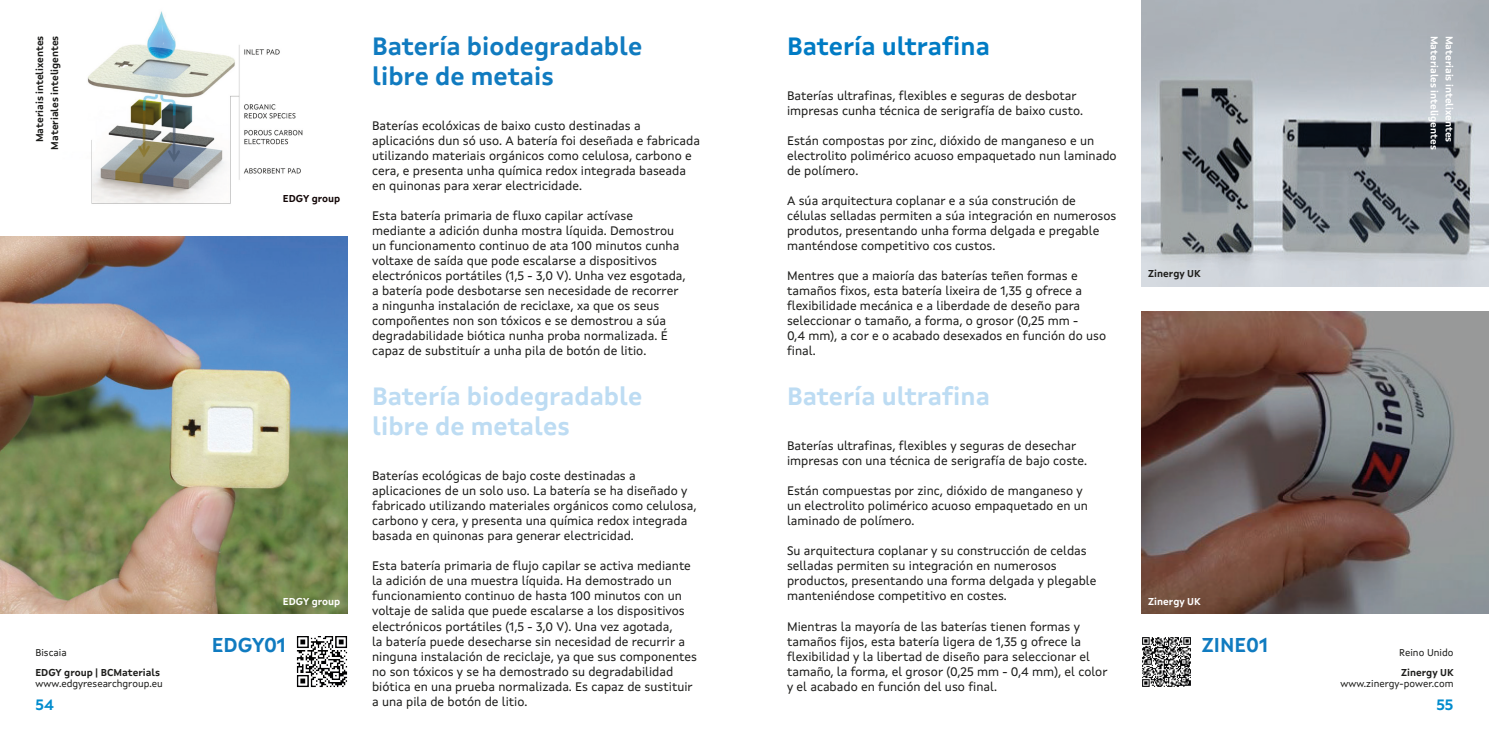
<style>
.page{position:relative;width:1489px;height:745px;background:#fff}
.page>*{position:absolute;margin:0;border:0;box-sizing:border-box;transform-origin:0 0}
.Título_mat_ES{font:700 25px/30px "Xunta Sans";color:#bddcf3}
.Título_mat_GAL{font:700 25px/30px "Xunta Sans";color:#107bc0}
.Título_mat_GAL-2{font:700 25px "Xunta Sans";color:#007bc4}
.t1{font:700 20px "Xunta Sans";color:#107bc0}
.t2{font:700 15px "Xunta Sans";color:#008cce}
.t3{font:12.5px/15px "Xunta Sans";color:#1d1d1b}
.t4{font:700 10px "Xunta Sans";color:#1d1d1b}
.t5{font:10px "Xunta Sans";color:#1d1d1b}
.t6{font:700 10px "Xunta Sans";color:#fff}
.t7{font:700 10px "Xunta Sans";color:#120606}
</style>
<div class="page">
<img style="left:296px;top:636px;width:51px;height:50px">
<img style="left:87px;top:11px;width:216px;height:193px">
<img style="left:0;top:236px;width:347px;height:377px">
<img style="left:1142px;top:637px;width:49px;height:49px">
<img style="left:1141px;top:0;width:347px;height:286px">
<img style="left:1141px;top:311px;width:347px;height:302px">
<p class="Título_mat_GAL" style="left:372px;top:31px;width:272px">Batería biodegradable libre de metais</p>
<p class="t3" style="left:372px;top:118px;width:329px">Baterías ecolóxicas de baixo custo destinadas a aplicacións dun só uso. A batería foi deseñada e fabricada utilizando materiais orgánicos como celulosa, carbono e cera, e presenta unha química redox integrada baseada en quinonas para xerar electricidade.</p>
<p class="t3" style="left:372px;top:208px;width:315px">Esta batería primaria de fluxo capilar actívase mediante a adición dunha mostra líquida. Demostrou un funcionamento continuo de ata 100 minutos cunha voltaxe de saída que pode escalarse a dispositivos electrónicos portátiles (1,5 - 3,0 V). Unha vez esgotada, a batería pode desbotarse sen necesidade de recorrer a ningunha instalación de reciclaxe, xa que os seus compoñentes non son tóxicos e se demostrou a súa degradabilidade biótica nunha proba normalizada. É capaz de substituír a unha pila de botón de litio.</p>
<p class="t4" style="left:34px;top:142px;width:108px;rotate:-90deg">Materiais intelixentes</p>
<p class="t4" style="left:49px;top:149px;width:115px;rotate:-90deg">Materiales inteligentes</p>
<p class="Título_mat_GAL-2" style="left:787px;top:31px;width:204px">Batería ultrafina</p>
<p class="t3" style="left:787px;top:88px;width:297px">Baterías ultrafinas, flexibles e seguras de desbotar impresas cunha técnica de serigrafía de baixo custo.</p>
<p class="t3" style="left:787px;top:133px;width:331px">Están compostas por zinc, dióxido de manganeso e un electrolito polimérico acuoso empaquetado nun laminado de polímero.</p>
<p class="t3" style="left:787px;top:193px;width:331px">A súa arquitectura coplanar e a súa construción de células selladas permiten a súa integración en numerosos produtos, presentando unha forma delgada e pregable manténdose competitivo cos custos.</p>
<p class="t3" style="left:787px;top:268px;width:296px">Mentres que a maioría das baterías teñen formas e tamaños fixos, esta batería lixeira de 1,35 g ofrece a flexibilidade mecánica e a liberdade de deseño para seleccionar o tamaño, a forma, o grosor (0,25 mm -</p>
<p class="t3" style="left:787px;top:328px;width:321px">0,4 mm), a cor e o acabado desexados en función do uso final.</p>
<p class="t7" style="left:283px;top:192px;width:59px">EDGY group</p>
<p class="t4" style="left:1148px;top:268px;width:54px">Zinergy UK</p>
<p class="t6" style="left:1440px;top:36px;width:115px;rotate:90deg">Materiales inteligentes</p>
<p class="t6" style="left:1455px;top:36px;width:108px;rotate:90deg">Materiais intelixentes</p>
<p class="Título_mat_ES" style="left:372px;top:381px;width:272px">Batería biodegradable libre de metales</p>
<p class="t3" style="left:372px;top:468px;width:326px">Baterías ecológicas de bajo coste destinadas a aplicaciones de un solo uso. La batería se ha diseñado y fabricado utilizando materiales orgánicos como celulosa, carbono y cera, y presenta una química redox integrada basada en quinonas para generar electricidad.</p>
<p class="t3" style="left:372px;top:558px;width:326px">Esta batería primaria de flujo capilar se activa mediante la adición de una muestra líquida. Ha demostrado un funcionamiento continuo de hasta 100 minutos con un voltaje de salida que puede escalarse a los dispositivos electrónicos portátiles (1,5 - 3,0 V). Una vez agotada,<br>la batería puede desecharse sin necesidad de recurrir a ninguna instalación de reciclaje, ya que sus componentes no son tóxicos y se ha demostrado su degradabilidad biótica en una prueba normalizada. Es capaz de sustituir a una pila de botón de litio.</p>
<p class="Título_mat_ES" style="left:787px;top:381px;width:204px">Batería ultrafina</p>
<p class="t3" style="left:787px;top:438px;width:301px">Baterías ultrafinas, flexibles y seguras de desechar impresas con una técnica de serigrafía de bajo coste.</p>
<p class="t3" style="left:787px;top:483px;width:302px">Están compuestas por zinc, dióxido de manganeso y un electrolito polimérico acuoso empaquetado en un laminado de polímero.</p>
<p class="t3" style="left:787px;top:543px;width:311px">Su arquitectura coplanar y su construcción de celdas selladas permiten su integración en numerosos productos, presentando una forma delgada y plegable manteniéndose competitivo en costes.</p>
<p class="t3" style="left:787px;top:618px;width:322px">Mientras la mayoría de las baterías tienen formas y tamaños fijos, esta batería ligera de 1,35 g ofrece la flexibilidad y la libertad de diseño para seleccionar el tamaño, la forma, el grosor (0,25 mm - 0,4 mm), el color y el acabado en función del uso final.</p>
<p class="t6" style="left:1148px;top:595px;width:54px">Zinergy UK</p>
<p class="t6" style="left:283px;top:595px;width:59px">EDGY group</p>
<p class="t1" style="left:212px;top:632px;width:76px">EDGY01</p>
<p class="t1" style="left:1201px;top:632px;width:68px">ZINE01</p>
<p class="t5" style="left:1398px;top:646px;width:56px">Reino Unido</p>
<p class="t4" style="left:1400px;top:666px;width:54px">Zinergy UK</p>
<p class="t5" style="left:1340px;top:677px;width:115px">www.zinergy-power.com</p>
<p class="t5" style="left:35px;top:646px;width:33px">Biscaia</p>
<p class="t4" style="left:35px;top:666px;width:126px">EDGY group | BCMaterials</p>
<p class="t5" style="left:35px;top:677px;width:129px">www.edgyresearchgroup.eu</p>
<p class="t2" style="left:35px;top:694px;width:20px">54</p>
<p class="t2" style="left:1436px;top:694px;width:19px">55</p>
</div>
